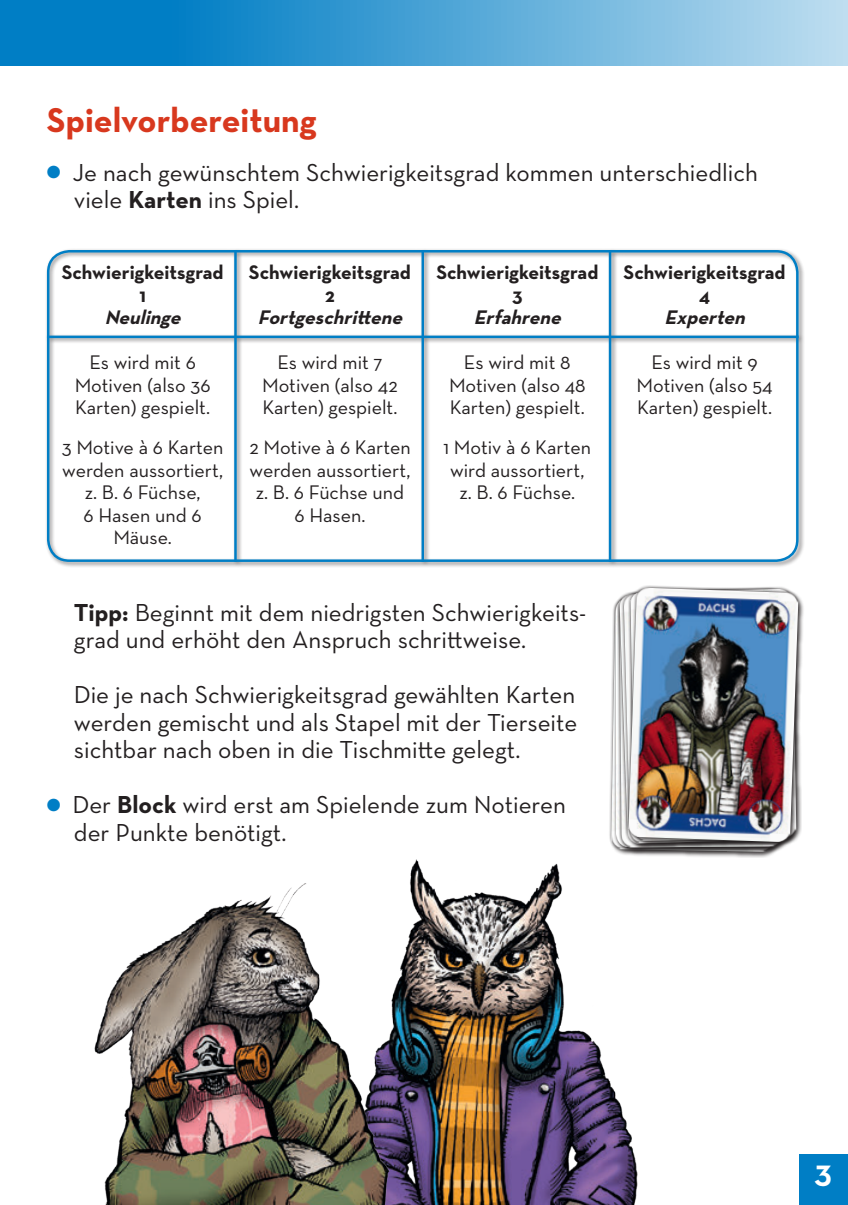
<style>
.page{position:relative;width:848px;height:1205px;background:#fff}
.page>*{position:absolute;margin:0;border:0;box-sizing:border-box;transform-origin:0 0}
.Head{font:700 35px "Neutraface Text";color:#d8381e}
.Fließtext{font:700 30px "Neutraface Text";color:#fff}
.Fließtext-2{font:25px/27.5px "Neutraface Text";color:#231f20}
.Fließtext-3{font:20px/22.5px "Neutraface Text";color:#231f20;text-align:center}
.Fließtext-4{font:700 20px/22.5px "Neutraface Text";color:#231f20;text-align:center}
.Fließtext-5{font:italic 700 20px "Neutraface Text";color:#231f20}
.s1{color:#007ec5}
.s2{font-weight:700}
</style>
<div class="page">
<div style="left:0;top:0;width:847px;height:66px;background:linear-gradient(to right,#006ebe,#b7daee)"></div>
<div style="left:798px;top:1153px;width:49px;height:52px;background:#007ec5"></div>
<div style="left:45px;top:248px;width:759px;height:320px;background:#231f20;opacity:.6"></div>
<div style="left:47px;top:250px;width:751px;height:312px;border:2px solid #007ec5;border-radius:21px"></div>
<hr style="left:234px;top:250px;width:3px;height:312px;background:#007ec5">
<hr style="left:421px;top:250px;width:3px;height:312px;background:#007ec5">
<hr style="left:608px;top:250px;width:3px;height:312px;background:#007ec5">
<hr style="left:47px;top:335px;width:751px;height:3px;background:#007ec5">
<div style="left:628px;top:587px;width:176px;height:261px;background:#231f20;opacity:.75"></div>
<svg style="left:625px;top:585px;width:176px;height:261px"></svg>
<img style="left:628px;top:587px;width:170px;height:255px">
<img style="left:402px;top:834px;width:265px;height:371px">
<img style="left:94px;top:883px;width:308px;height:322px">
<p class="Head" style="left:47px;top:98px;width:271px">Spielvorbereitung</p>
<p class="Fließtext-2" style="left:74px;top:158px;width:685px;text-indent:-27px"><span class="s1">●</span> Je nach gewünschtem Schwierigkeitsgrad kommen unterschiedlich viele <span class="s2">Karten</span> ins Spiel.</p>
<p class="Fließtext-4" style="left:62px;top:261px;width:163px">Schwierigkeitsgrad<br>1</p>
<p class="Fließtext-5" style="left:105px;top:305px;width:83px">Neulinge</p>
<p class="Fließtext-3" style="left:75px;top:351px;width:137px">Es wird mit 6<br>Motiven (also 36<br>Karten) gespielt.</p>
<p class="Fließtext-3" style="left:62px;top:436px;width:163px;text-align:left">3 Motive à 6 Karten werden aussortiert,</p>
<p class="Fließtext-3" style="left:85px;top:481px;width:117px">z. B. 6 Füchse,</p>
<p class="Fließtext-3" style="left:84px;top:503px;width:120px">6 Hasen und 6<br>Mäuse.</p>
<p class="Fließtext-4" style="left:249px;top:261px;width:163px">Schwierigkeitsgrad<br>2</p>
<p class="Fließtext-5" style="left:258px;top:305px;width:152px">Fortgeschrittene</p>
<p class="Fließtext-3" style="left:262px;top:351px;width:137px">Es wird mit 7<br>Motiven (also 42<br>Karten) gespielt.</p>
<p class="Fließtext-3" style="left:249px;top:436px;width:163px;text-align:left">2 Motive à 6 Karten werden aussortiert,</p>
<p class="Fließtext-3" style="left:256px;top:481px;width:150px">z. B. 6 Füchse und</p>
<p class="Fließtext-3" style="left:294px;top:503px;width:72px">6 Hasen.</p>
<p class="Fließtext-4" style="left:436px;top:261px;width:163px">Schwierigkeitsgrad<br>3</p>
<p class="Fließtext-5" style="left:473px;top:305px;width:95px">Erfahrene</p>
<p class="Fließtext-3" style="left:449px;top:351px;width:138px">Es wird mit 8<br>Motiven (also 48<br>Karten) gespielt.</p>
<p class="Fließtext-3" style="left:443px;top:436px;width:149px">1 Motiv à 6 Karten wird aussortiert,</p>
<p class="Fließtext-3" style="left:459px;top:481px;width:117px">z. B. 6 Füchse.</p>
<p class="Fließtext-2" style="left:74px;top:598px;width:514px"><span class="s2">Tipp:</span> Beginnt mit dem niedrigsten Schwierigkeits&shy;grad und erhöht den Anspruch schrittweise.</p>
<p class="Fließtext-2" style="left:74px;top:681px;width:503px">Die je nach Schwierigkeitsgrad gewählten Karten</p>
<p class="Fließtext-2" style="left:74px;top:708px;width:505px">werden gemischt und als Stapel mit der Tierseite</p>
<p class="Fließtext-2" style="left:74px;top:736px;width:448px">sichtbar nach oben in die Tischmitte gelegt.</p>
<p class="Fließtext-2" style="left:74px;top:791px;width:493px;text-indent:-27px"><span class="s1">●</span> Der <span class="s2">Block</span> wird erst am Spielende zum Notieren der Punkte benötigt.</p>
<p class="Fließtext-4" style="left:623px;top:261px;width:163px">Schwierigkeitsgrad<br>4</p>
<p class="Fließtext-5" style="left:664px;top:305px;width:88px">Experten</p>
<p class="Fließtext-3" style="left:636px;top:351px;width:137px">Es wird mit 9<br>Motiven (also 54<br>Karten) gespielt.</p>
<p class="Fließtext" style="left:814px;top:1156px;width:19px">3</p>
</div>
